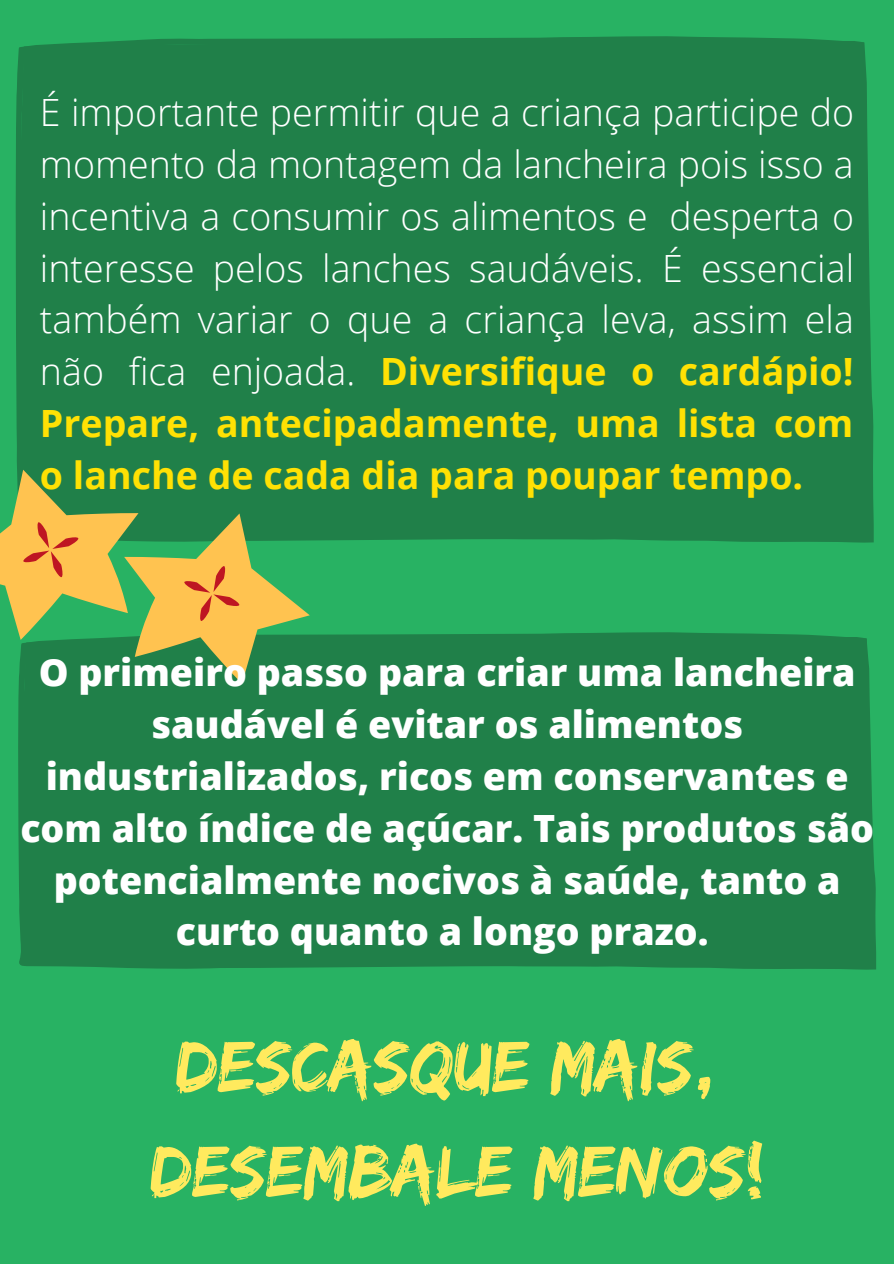
<style>
.page{position:relative;width:894px;height:1264px;background:#fff}
.page>*{position:absolute;margin:0;border:0;box-sizing:border-box;transform-origin:0 0}
.t1{font:75px "Edo";color:#ffea5e}
.t2{font:300 37.5px/51.8px "Open Sans";color:#fff;text-align:justify}
.t3{font:800 37.5px/51.8px "Open Sans";color:#fff;text-align:center}
.s1{font-weight:700;color:#ffe104}
</style>
<div class="page">
<div style="left:0;top:0;width:893px;height:1263px;background:#28b263"></div>
<div style="left:15px;top:36px;width:858px;height:507px;background:#208049"></div>
<div style="left:18px;top:632px;width:858px;height:337px;background:#208049"></div>
<svg style="left:0;top:469px;width:310px;height:214px"></svg>
<p class="t2" style="left:40px;top:86px;width:815px">É importante permitir que a criança participe do momento da montagem da lancheira pois isso a incentiva a consumir os alimentos e desperta o interesse pelos lanches saudáveis. É essencial também variar o que a criança leva, assim ela não fica enjoada. <span class="s1">Diversifique o cardápio!<br>Prepare, antecipadamente, uma lista com o lanche de cada dia para poupar tempo.</span></p>
<p class="t3" style="left:20px;top:646px;width:854px">O primeiro passo para criar uma lancheira saudável é evitar os alimentos industrializados, ricos em conservantes e com alto índice de açúcar. Tais produtos são potencialmente nocivos à saúde, tanto a curto quanto a longo prazo.</p>
<p class="t1" style="left:176px;top:1022px;width:544px">DESCASQUE MAIS,</p>
<p class="t1" style="left:150px;top:1127px;width:616px">DESEMBALE MENOS!</p>
</div>
